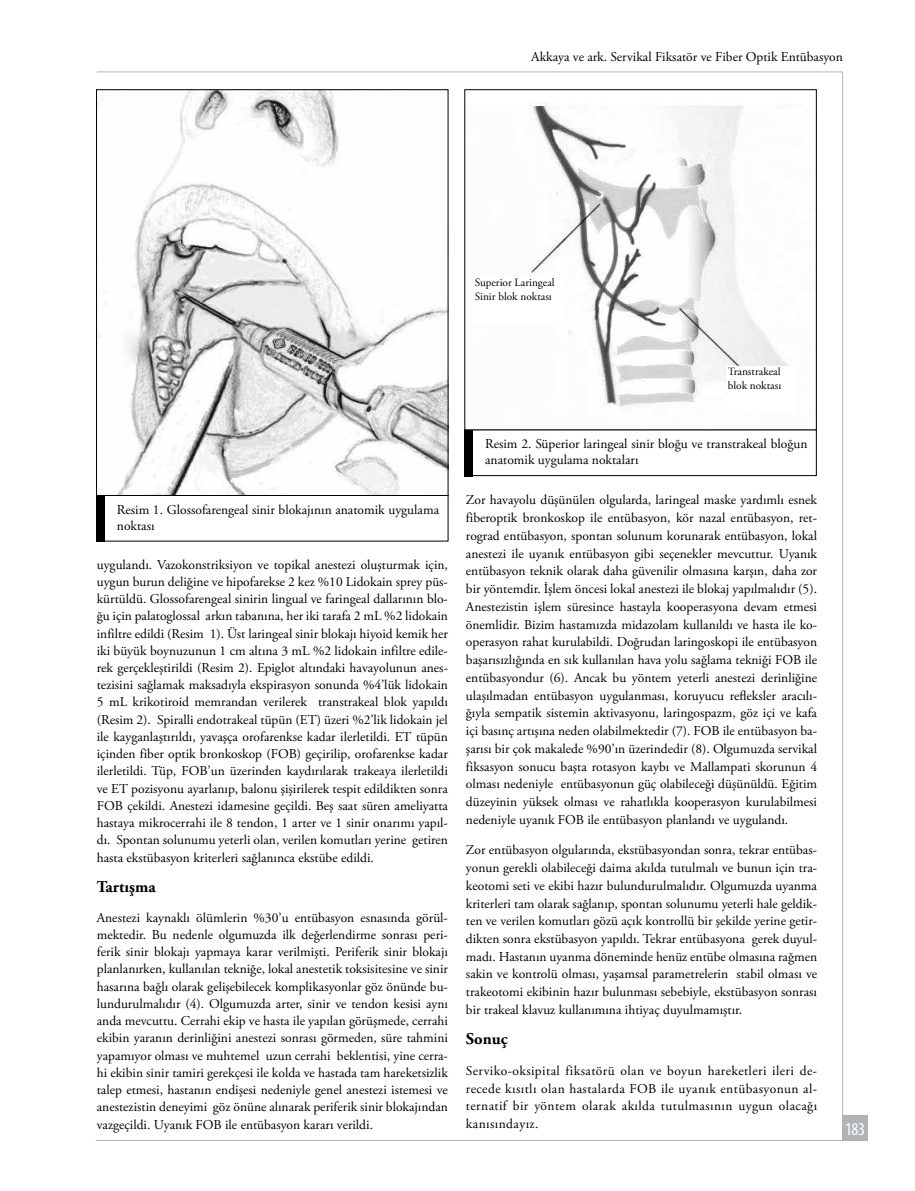
<style>
.page{position:relative;width:915px;height:1191px;background:#fff}
.page>*{position:absolute;margin:0;border:0;box-sizing:border-box;transform-origin:0 0}
.t1{font:condensed 18px "Myriad Pro";color:#fff}
.t2{font:700 16.5px "Adobe Garamond Pro";color:#000}
.t3{font:13.5px/17.2px "Adobe Garamond Pro";color:#000;text-align:justify}
.t4{font:11.25px/13.5px "Adobe Garamond Pro";color:#000}
</style>
<div class="page">
<img style="left:98px;top:91px;width:348px;height:403px">
<div style="left:96px;top:495px;width:352px;height:46px;border:1px solid #000"></div>
<div style="left:96px;top:495px;width:8px;height:47px;background:#000"></div>
<img style="left:529px;top:102px;width:259px;height:305px">
<div style="left:464px;top:429px;width:352px;height:47px;border:1px solid #000"></div>
<div style="left:474px;top:277px;width:86px;height:45px;background:#fff"></div>
<div style="left:464px;top:430px;width:8px;height:46px;background:#000"></div>
<div style="left:726px;top:366px;width:67px;height:45px;background:#fff"></div>
<hr style="left:97px;top:72px;width:745px;height:1px;background:#b1b4b6">
<hr style="left:96px;top:1140px;width:745px;height:1px;background:#b1b4b6">
<hr style="left:841px;top:72px;width:1px;height:1050px;background:#b1b4b6">
<div style="left:841px;top:1114px;width:26px;height:26px;background:#b1b4b6"></div>
<p class="t3" style="left:531px;top:48px;width:313px">Akkaya ve ark. Servikal Fiksatör ve Fiber Optik Entübasyon</p>
<p class="t4" style="left:474px;top:276px;width:81px">Superior Laringeal<br>Sinir blok noktası</p>
<p class="t4" style="left:727px;top:365px;width:55px">Transtrakeal blok noktası</p>
<p class="t3" style="left:117px;top:502px;width:323px;line-height:16.2px">Resim 1. Glossofarengeal sinir blokajının anatomik uygulama noktası</p>
<p class="t3" style="left:97px;top:556px;width:352px">uygulandı. Vazokonstriksiyon ve topikal anestezi oluşturmak için, uygun burun deliğine ve hipofarekse 2 kez %10 Lidokain sprey püs&shy;kürtüldü. Glossofarengeal sinirin lingual ve faringeal dallarının blo&shy;ğu için palatoglossal arkın tabanına, her iki tarafa 2 mL %2 lidokain infiltre edildi (Resim 1). Üst laringeal sinir blokajı hiyoid kemik her iki büyük boynuzunun 1 cm altına 3 mL %2 lidokain infiltre edile&shy;rek gerçekleştirildi (Resim 2). Epiglot altındaki havayolunun anes&shy;tezisini sağlamak maksadıyla ekspirasyon sonunda %4’lük lidokain 5 mL krikotiroid memrandan verilerek transtrakeal blok yapıldı (Resim 2). Spiralli endotrakeal tüpün (ET) üzeri %2’lik lidokain jel ile kayganlaştırıldı, yavaşça orofarenkse kadar ilerletildi. ET tüpün içinden fiber optik bronkoskop (FOB) geçirilip, orofarenkse kadar ilerletildi. Tüp, FOB’un üzerinden kaydırılarak trakeaya ilerletildi ve ET pozisyonu ayarlanıp, balonu şişirilerek tespit edildikten sonra FOB çekildi. Anestezi idamesine geçildi. Beş saat süren ameliyatta hastaya mikrocerrahi ile 8 tendon, 1 arter ve 1 sinir onarımı yapıl&shy;dı. Spontan solunumu yeterli olan, verilen komutları yerine getiren hasta ekstübasyon kriterleri sağlanınca ekstübe edildi.</p>
<p class="t2" style="left:97px;top:876px;width:60px">Tartışma</p>
<p class="t3" style="left:97px;top:909px;width:352px">Anestezi kaynaklı ölümlerin %30’u entübasyon esnasında görül&shy;mektedir. Bu nedenle olgumuzda ilk değerlendirme sonrası peri&shy;ferik sinir blokajı yapmaya karar verilmişti. Periferik sinir blokajı planlanırken, kullanılan tekniğe, lokal anestetik toksisitesine ve sinir hasarına bağlı olarak gelişebilecek komplikasyonlar göz önünde bu&shy;lundurulmalıdır (4). Olgumuzda arter, sinir ve tendon kesisi aynı anda mevcuttu. Cerrahi ekip ve hasta ile yapılan görüşmede, cerrahi ekibin yaranın derinliğini anestezi sonrası görmeden, süre tahmini yapamıyor olması ve muhtemel uzun cerrahi beklentisi, yine cerra&shy;hi ekibin sinir tamiri gerekçesi ile kolda ve hastada tam hareketsizlik talep etmesi, hastanın endişesi nedeniyle genel anestezi istemesi ve anestezistin deneyimi göz önüne alınarak periferik sinir blokajından vazgeçildi. Uyanık FOB ile entübasyon kararı verildi.</p>
<p class="t3" style="left:485px;top:436px;width:323px;line-height:16.2px">Resim 2. Süperior laringeal sinir bloğu ve transtrakeal bloğun anatomik uygulama noktaları</p>
<p class="t3" style="left:466px;top:492px;width:352px;line-height:17.7px">Zor havayolu düşünülen olgularda, laringeal maske yardımlı esnek fiberoptik bronkoskop ile entübasyon, kör nazal entübasyon, ret&shy;rograd entübasyon, spontan solunum korunarak entübasyon, lokal anestezi ile uyanık entübasyon gibi seçenekler mevcuttur. Uyanık entübasyon teknik olarak daha güvenilir olmasına karşın, daha zor bir yöntemdir. İşlem öncesi lokal anestezi ile blokaj yapılmalıdır (5).<br>Anestezistin işlem süresince hastayla kooperasyona devam etmesi önemlidir. Bizim hastamızda midazolam kullanıldı ve hasta ile ko&shy;operasyon rahat kurulabildi. Doğrudan laringoskopi ile entübasyon başarısızlığında en sık kullanılan hava yolu sağlama tekniği FOB ile entübasyondur (6). Ancak bu yöntem yeterli anestezi derinliğine ulaşılmadan entübasyon uygulanması, koruyucu refleksler aracılı&shy;ğıyla sempatik sistemin aktivasyonu, laringospazm, göz içi ve kafa içi basınç artışına neden olabilmektedir (7). FOB ile entübasyon ba&shy;şarısı bir çok makalede %90’ın üzerindedir (8). Olgumuzda servikal fiksasyon sonucu başta rotasyon kaybı ve Mallampati skorunun 4 olması nedeniyle entübasyonun güç olabileceği düşünüldü. Eğitim düzeyinin yüksek olması ve rahatlıkla kooperasyon kurulabilmesi nedeniyle uyanık FOB ile entübasyon planlandı ve uygulandı.</p>
<p class="t3" style="left:466px;top:841px;width:352px;line-height:17.7px">Zor entübasyon olgularında, ekstübasyondan sonra, tekrar entübas&shy;yonun gerekli olabileceği daima akılda tutulmalı ve bunun için tra&shy;keotomi seti ve ekibi hazır bulundurulmalıdır. Olgumuzda uyanma kriterleri tam olarak sağlanıp, spontan solunumu yeterli hale geldik&shy;ten ve verilen komutları gözü açık kontrollü bir şekilde yerine getir&shy;dikten sonra ekstübasyon yapıldı. Tekrar entübasyona gerek duyul&shy;madı. Hastanın uyanma döneminde henüz entübe olmasına rağmen sakin ve kontrolü olması, yaşamsal parametrelerin stabil olması ve trakeotomi ekibinin hazır bulunması sebebiyle, ekstübasyon sonrası bir trakeal klavuz kullanımına ihtiyaç duyulmamıştır.</p>
<p class="t2" style="left:466px;top:1029px;width:43px">Sonuç</p>
<p class="t3" style="left:466px;top:1062px;width:352px;line-height:17.9px">Serviko-oksipital fiksatörü olan ve boyun hareketleri ileri de&shy;recede kısıtlı olan hastalarda FOB ile uyanık entübasyonun al&shy;ternatif bir yöntem olarak akılda tutulmasının uygun olacağı kanısındayız.</p>
<h1 class="t1" style="left:844px;top:1117px;width:21px">183</h1>
</div>
